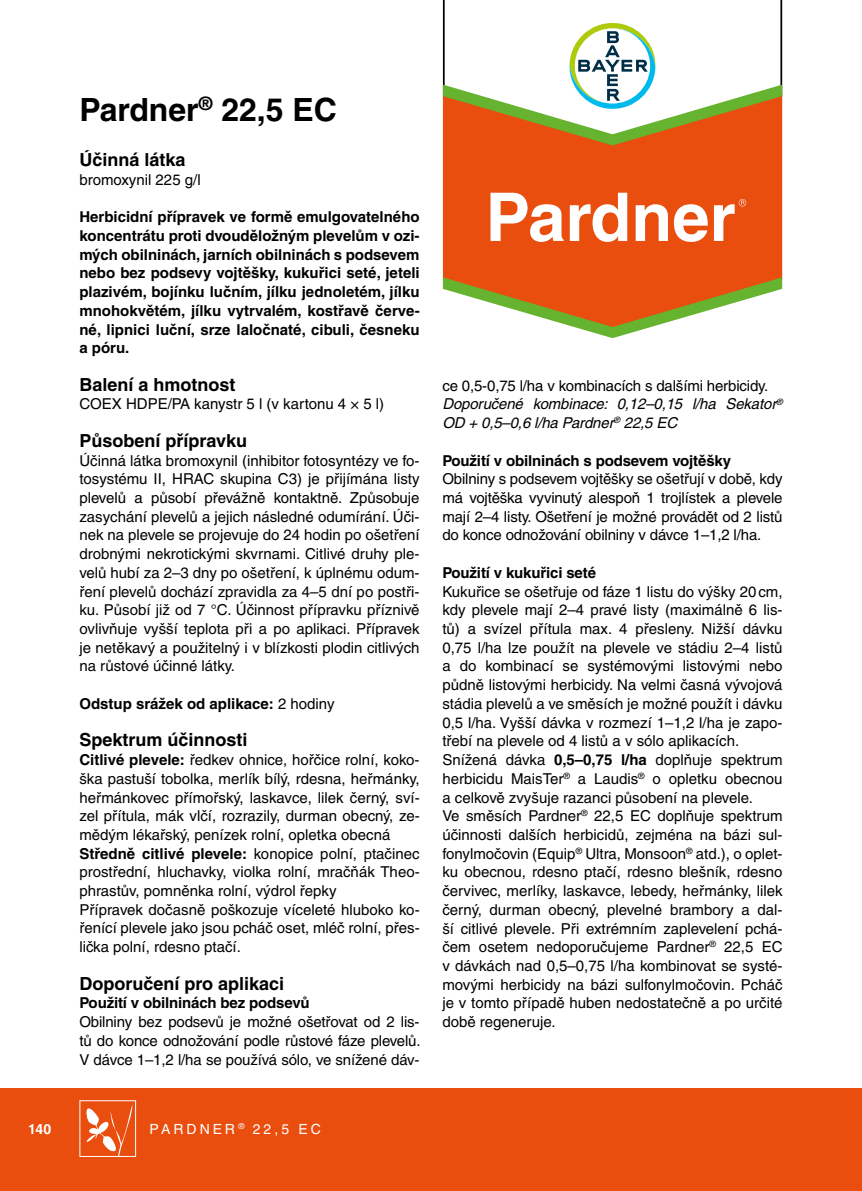
<style>
.page{position:relative;width:862px;height:1191px;background:#fff}
.page>*{position:absolute;margin:0;border:0;box-sizing:border-box;transform-origin:0 0}
.t1{font:700 32px "Helvetica CE";color:#000}
.t2{font:700 18px "Helvetica CE";color:#000}
.t3{font:15px/18.8px "Helvetica CE";color:#000;text-align:justify}
.t4{font:700 15px/18.8px "Helvetica CE";letter-spacing:-.01em;color:#000;text-align:justify}
.t5{font:italic 15px/18.8px "Helvetica CE";letter-spacing:-.01em;color:#000}
.t6{font:14px "Helvetica CE";letter-spacing:.215em;color:#fff}
.t7{font:700 14px "Helvetica CE";color:#fff}
.s1{font-weight:400}
.s2{font-weight:700}
.s3{font-style:normal}
</style>
<div class="page">
<div style="left:0;top:1089px;width:862px;height:102px;background:#e94e0f"></div>
<svg style="left:86px;top:1106px;width:46px;height:49px"></svg>
<div style="left:79px;top:1100px;width:57px;height:57px;border:1px solid #fff"></div>
<div style="left:443px;top:145px;width:339px;height:132px;background:#e94e0f"></div>
<svg style="left:443px;top:277px;width:339px;height:61px"></svg>
<svg style="left:490px;top:193px;width:73px;height:49px"></svg>
<svg style="left:570px;top:193px;width:57px;height:49px"></svg>
<svg style="left:635px;top:204px;width:33px;height:37px"></svg>
<svg style="left:674px;top:204px;width:34px;height:38px"></svg>
<svg style="left:714px;top:199px;width:32px;height:42px"></svg>
<svg style="left:443px;top:23px;width:339px;height:122px"></svg>
<p class="t7" style="left:28px;top:1121px;width:25px">140</p>
<h1 class="t1" style="left:79px;top:91px;width:259px">Pardner<sup>®</sup> 22,5 EC</h1>
<p class="t2" style="left:79px;top:149px;width:108px">Účinná látka</p>
<p class="t3" style="left:79px;top:170px;width:123px">bromoxynil 225 g/l</p>
<p class="t4" style="left:79px;top:208px;width:342px">Herbicidní přípravek ve formě emulgovatelného koncentrátu proti dvouděložným plevelům v ozi&shy;mých obilninách, jarních obilninách s podsevem nebo bez podsevy vojtěšky, kukuřici seté, jeteli plazivém, bojínku lučním, jílku jednoletém, jílku mnohokvětém, jílku vytrvalém, kostřavě červe&shy;né, lipnici luční, srze laločnaté, cibuli, česneku a póru.</p>
<p class="t2" style="left:79px;top:374px;width:158px">Balení a hmotnost</p>
<p class="t3" style="left:79px;top:395px;width:306px">COEX HDPE/PA kanystr 5 l (v kartonu 4 × 5 l)</p>
<p class="t2" style="left:79px;top:430px;width:169px">Působení přípravku</p>
<p class="t3" style="left:79px;top:451px;width:342px">Účinná látka bromoxynil (inhibitor fotosyntézy ve fo&shy;tosystému II, HRAC skupina C3) je přijímána listy plevelů a působí převážně kontaktně. Způsobuje zasychání plevelů a jejich následné odumírání. Úči&shy;nek na plevele se projevuje do 24 hodin po ošetření drobnými nekrotickými skvrnami. Citlivé druhy ple&shy;velů hubí za 2–3 dny po ošetření, k úplnému odum&shy;ření plevelů dochází zpravidla za 4–5 dní po postři&shy;ku. Působí již od 7 °C. Účinnost přípravku příznivě ovlivňuje vyšší teplota při a po aplikaci. Přípravek je netěkavý a použitelný i v blízkosti plodin citlivých na růstové účinné látky.</p>
<p class="t4" style="left:79px;top:694px;width:257px">Odstup srážek od aplikace: <span class="s1">2 hodiny</span></p>
<p class="t2" style="left:79px;top:729px;width:170px">Spektrum účinnosti</p>
<p class="t3" style="left:79px;top:750px;width:342px;text-align:left"><span class="s2">Citlivé plevele:</span> ředkev ohnice, hořčice rolní, koko&shy;ška pastuší tobolka, merlík bílý, rdesna, heřmánky, heřmánkovec přímořský, laskavce, lilek černý, sví&shy;zel přítula, mák vlčí, rozrazily, durman obecný, ze&shy;mědým lékařský, penízek rolní, opletka obecná <span class="s2">Středně citlivé plevele:</span> konopice polní, ptačinec prostřední, hluchavky, violka rolní, mračňák Theo&shy;phrastův, pomněnka rolní, výdrol řepky<br>Přípravek dočasně poškozuje víceleté hluboko ko&shy;řenící plevele jako jsou pcháč oset, mléč rolní, přes&shy;lička polní, rdesno ptačí.</p>
<p class="t2" style="left:79px;top:973px;width:206px">Doporučení pro aplikaci</p>
<p class="t4" style="left:79px;top:993px;width:232px">Použití v obilninách bez podsevů</p>
<p class="t3" style="left:79px;top:1012px;width:343px">Obilniny bez podsevů je možné ošetřovat od 2 lis&shy;tů do konce odnožování podle růstové fáze plevelů.<br>V dávce 1–1,2 l/ha se používá sólo, ve snížené dáv-</p>
<p class="t5" style="left:442px;top:376px;width:342px"><span class="s3">ce 0,5-0,75 l/ha v kombinacích s dalšími herbicidy.<br></span>Doporučené kombinace: 0,12–0,15 l/ha Sekator<sup>®<br></sup>OD + 0,5–0,6 l/ha Pardner<sup>®</sup> 22,5 EC</p>
<p class="t4" style="left:442px;top:451px;width:290px">Použití v obilninách s podsevem vojtěšky</p>
<p class="t3" style="left:442px;top:470px;width:342px">Obilniny s podsevem vojtěšky se ošetřují v době, kdy má vojtěška vyvinutý alespoň 1 trojlístek a plevele mají 2–4 listy. Ošetření je možné provádět od 2 listů do konce odnožování obilniny v dávce 1–1,2 l/ha.</p>
<p class="t4" style="left:442px;top:563px;width:155px">Použití v kukuřici seté</p>
<p class="t3" style="left:442px;top:582px;width:342px;text-align:left">Kukuřice se ošetřuje od fáze 1 listu do výšky 20cm, kdy plevele mají 2–4 pravé listy (maximálně 6 lis&shy;tů) a svízel přítula max. 4 přesleny. Nižší dávku 0,75 l/ha lze použít na plevele ve stádiu 2–4 listů a do kombinací se systémovými listovými nebo půdně listovými herbicidy. Na velmi časná vývojová stádia plevelů a ve směsích je možné použít i dávku 0,5 l/ha. Vyšší dávka v rozmezí 1–1,2 l/ha je zapo&shy;třebí na plevele od 4 listů a v sólo aplikacích.<br>Snížená dávka <span class="s2">0,5–0,75 l/ha</span> doplňuje spektrum herbicidu MaisTer<sup>®</sup> a Laudis<sup>®</sup> o opletku obecnou a celkově zvyšuje razanci působení na plevele.<br>Ve směsích Pardner<sup>®</sup> 22,5 EC doplňuje spektrum účinnosti dalších herbicidů, zejména na bázi sul&shy;fonylmočovin (Equip<sup>®</sup> U ltra, Monsoon<sup>®</sup> atd.), o oplet&shy;ku obecnou, rdesno ptačí, rdesno blešník, rdesno červivec, merlíky, laskavce, lebedy, heřmánky, lilek černý, durman obecný, plevelné brambory a dal&shy;ší citlivé plevele. Při extrémním zaplevelení pchá&shy;čem osetem nedoporučujeme Pardner<sup>®</sup> 22,5 EC v dávkách nad 0,5–0,75 l/ha kombinovat se systé&shy;movými herbicidy na bázi sulfonylmočovin. Pcháč je v tomto případě huben nedostatečně a po určité době regeneruje.</p>
<p class="t6" style="left:150px;top:1121px;width:173px">PARDNER <sup>®</sup> 22,5 EC</p>
</div>
